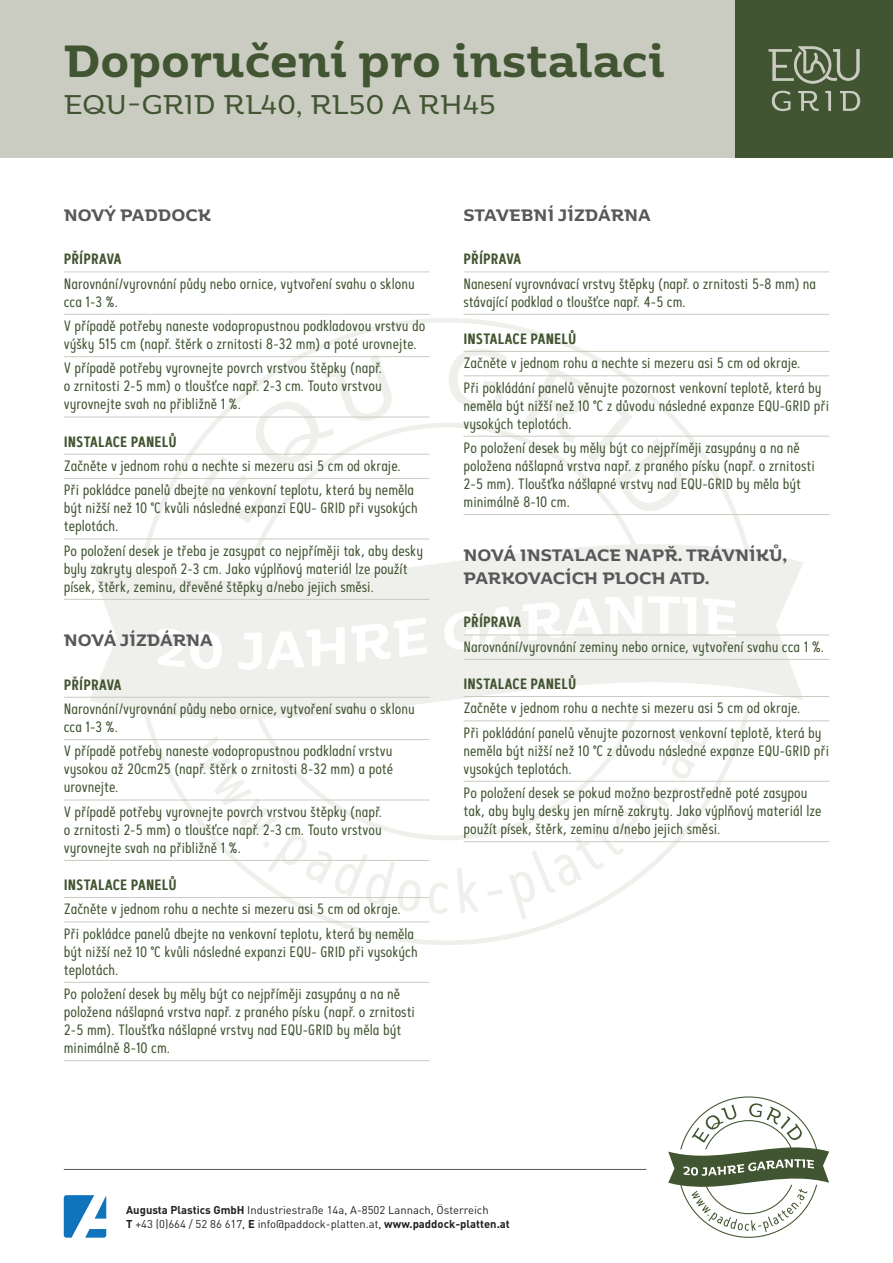
<style>
.page{position:relative;width:893px;height:1263px;background:#fff}
.page>*{position:absolute;margin:0;border:0;box-sizing:border-box;transform-origin:0 0}
.t1{font:600 45px "Moreno";color:#425532}
.t2{font:27px "Moreno";color:#425532}
.t3{font:600 16.5px/22.5px "Moreno";color:#57585a}
.t4{font:15px/18px "Artegra Sans Cn Alt";color:#425532}
.t5{font:600 15px "Artegra Sans Cn Alt";color:#425532}
.t6{font:11.25px/13.5px "DIN";color:#231f20}
.s1{font-weight:700}
</style>
<div class="page">
<svg style="left:89px;top:318px;width:715px;height:627px"></svg>
<div style="left:0;top:0;width:893px;height:157px;background:#caccc1"></div>
<hr style="left:64px;top:272px;width:365px;height:1px;background:#caccc1">
<hr style="left:64px;top:314px;width:365px;height:1px;background:#caccc1">
<hr style="left:64px;top:356px;width:365px;height:1px;background:#caccc1">
<hr style="left:64px;top:417px;width:365px;height:1px;background:#caccc1">
<hr style="left:64px;top:454px;width:365px;height:1px;background:#caccc1">
<hr style="left:64px;top:478px;width:365px;height:1px;background:#caccc1">
<hr style="left:64px;top:539px;width:365px;height:1px;background:#caccc1">
<hr style="left:64px;top:599px;width:365px;height:1px;background:#caccc1">
<hr style="left:64px;top:697px;width:365px;height:1px;background:#caccc1">
<hr style="left:64px;top:739px;width:365px;height:1px;background:#caccc1">
<hr style="left:64px;top:800px;width:365px;height:1px;background:#caccc1">
<hr style="left:64px;top:860px;width:365px;height:1px;background:#caccc1">
<hr style="left:64px;top:897px;width:365px;height:1px;background:#caccc1">
<hr style="left:64px;top:922px;width:365px;height:1px;background:#caccc1">
<hr style="left:64px;top:982px;width:365px;height:1px;background:#caccc1">
<hr style="left:64px;top:1060px;width:365px;height:1px;background:#caccc1">
<hr style="left:463px;top:272px;width:366px;height:1px;background:#caccc1">
<hr style="left:463px;top:314px;width:366px;height:1px;background:#caccc1">
<hr style="left:463px;top:351px;width:366px;height:1px;background:#caccc1">
<hr style="left:463px;top:375px;width:366px;height:1px;background:#caccc1">
<hr style="left:463px;top:436px;width:366px;height:1px;background:#caccc1">
<hr style="left:463px;top:514px;width:366px;height:1px;background:#caccc1">
<hr style="left:463px;top:635px;width:366px;height:1px;background:#caccc1">
<hr style="left:463px;top:659px;width:366px;height:1px;background:#caccc1">
<hr style="left:463px;top:696px;width:366px;height:1px;background:#caccc1">
<hr style="left:463px;top:721px;width:366px;height:1px;background:#caccc1">
<hr style="left:463px;top:781px;width:366px;height:1px;background:#caccc1">
<hr style="left:463px;top:841px;width:366px;height:1px;background:#caccc1">
<svg style="left:64px;top:1195px;width:42px;height:43px"></svg>
<div style="left:736px;top:0;width:157px;height:157px;background:#425532"></div>
<svg style="left:772px;top:91px;width:18px;height:20px"></svg>
<svg style="left:798px;top:91px;width:21px;height:20px"></svg>
<svg style="left:825px;top:91px;width:6px;height:20px"></svg>
<svg style="left:840px;top:91px;width:20px;height:20px"></svg>
<svg style="left:768px;top:46px;width:92px;height:38px"></svg>
<hr style="left:64px;top:1169px;width:582px;height:1px;background:#57585a">
<svg style="left:668px;top:1096px;width:161px;height:142px"></svg>
<h1 class="t1" style="left:64px;top:21px;width:603px">Doporučení pro instalaci</h1>
<h2 class="t2" style="left:64px;top:82px;width:433px">EQU-GRID RL40, RL50 A RH45</h2>
<p class="t3" style="left:64px;top:202px;width:149px">NOVÝ PADDOCK</p>
<p class="t5" style="left:64px;top:250px;width:59px">PŘÍPRAVA</p>
<p class="t4" style="left:64px;top:274px;width:353px">Narovnání/vyrovnání půdy nebo ornice, vytvoření svahu o sklonu cca 1-3 %.</p>
<p class="t4" style="left:64px;top:317px;width:363px">V případě potřeby naneste vodopropustnou podkladovou vrstvu do výšky 515 cm (např. štěrk o zrnitosti 8-32 mm) a poté urovnejte.</p>
<p class="t4" style="left:64px;top:359px;width:320px;text-align:justify">V případě potřeby vyrovnejte povrch vrstvou štěpky (např. o zrnitosti 2-5 mm) o tloušťce např. 2-3 cm. Touto vrstvou vyrovnejte svah na přibližně 1 %.</p>
<p class="t5" style="left:64px;top:432px;width:114px">INSTALACE PANELŮ</p>
<p class="t4" style="left:64px;top:453px;width:352px;line-height:24.3px">Začněte v jednom rohu a nechte si mezeru asi 5 cm od okraje.<br>Při pokládce panelů dbejte na venkovní teplotu, která by neměla</p>
<p class="t4" style="left:64px;top:499px;width:356px">být nižší než 10 °C kvůli následné expanzi EQU- GRID při vysokých teplotách.</p>
<p class="t4" style="left:64px;top:541px;width:361px">Po položení desek je třeba je zasypat co nejpříměji tak, aby desky byly zakryty alespoň 2-3 cm. Jako výplňový materiál lze použít písek, štěrk, zeminu, dřevěné štěpky a/nebo jejich směsi.</p>
<p class="t3" style="left:64px;top:628px;width:151px">NOVÁ JÍZDÁRNA</p>
<p class="t5" style="left:64px;top:675px;width:59px">PŘÍPRAVA</p>
<p class="t4" style="left:64px;top:700px;width:353px">Narovnání/vyrovnání půdy nebo ornice, vytvoření svahu o sklonu cca 1-3 %.</p>
<p class="t4" style="left:64px;top:742px;width:331px;text-align:justify">V případě potřeby naneste vodopropustnou podkladní vrstvu vysokou až 20cm25 (např. štěrk o zrnitosti 8-32 mm) a poté urovnejte.</p>
<p class="t4" style="left:64px;top:802px;width:320px;text-align:justify">V případě potřeby vyrovnejte povrch vrstvou štěpky (např. o zrnitosti 2-5 mm) o tloušťce např. 2-3 cm. Touto vrstvou vyrovnejte svah na přibližně 1 %.</p>
<p class="t5" style="left:64px;top:875px;width:114px">INSTALACE PANELŮ</p>
<p class="t4" style="left:64px;top:897px;width:352px;line-height:24.3px">Začněte v jednom rohu a nechte si mezeru asi 5 cm od okraje.<br>Při pokládce panelů dbejte na venkovní teplotu, která by neměla</p>
<p class="t4" style="left:64px;top:942px;width:356px">být nižší než 10 °C kvůli následné expanzi EQU- GRID při vysokých teplotách.</p>
<p class="t4" style="left:64px;top:985px;width:353px">Po položení desek by měly být co nejpříměji zasypány a na ně položena nášlapná vrstva např. z praného písku (např. o zrnitosti 2-5 mm). Tloušťka nášlapné vrstvy nad EQU-GRID by měla být minimálně 8-10 cm.</p>
<p class="t3" style="left:463px;top:202px;width:189px">STAVEBNÍ JÍZDÁRNA</p>
<p class="t5" style="left:463px;top:250px;width:59px">PŘÍPRAVA</p>
<p class="t4" style="left:463px;top:274px;width:354px">Nanesení vyrovnávací vrstvy štěpky (např. o zrnitosti 5-8 mm) na stávající podklad o tloušťce např. 4-5 cm.</p>
<p class="t5" style="left:463px;top:329px;width:114px">INSTALACE PANELŮ</p>
<p class="t4" style="left:463px;top:351px;width:360px;line-height:24.3px">Začněte v jednom rohu a nechte si mezeru asi 5 cm od okraje.<br>Při pokládání panelů věnujte pozornost venkovní teplotě, která by</p>
<p class="t4" style="left:463px;top:396px;width:367px">neměla být nižší než 10 °C z důvodu následné expanze EQU-GRID při vysokých teplotách.</p>
<p class="t4" style="left:463px;top:439px;width:353px">Po položení desek by měly být co nejpříměji zasypány a na ně položena nášlapná vrstva např. z praného písku (např. o zrnitosti 2-5 mm). Tloušťka nášlapné vrstvy nad EQU-GRID by měla být minimálně 8-10 cm.</p>
<p class="t3" style="left:463px;top:543px;width:325px">NOVÁ INSTALACE NAPŘ. TRÁVNÍKŮ,<br>PARKOVACÍCH PLOCH ATD.</p>
<p class="t5" style="left:463px;top:613px;width:59px">PŘÍPRAVA</p>
<p class="t4" style="left:463px;top:637px;width:362px">Narovnání/vyrovnání zeminy nebo ornice, vytvoření svahu cca 1 %.</p>
<p class="t5" style="left:463px;top:674px;width:114px">INSTALACE PANELŮ</p>
<p class="t4" style="left:463px;top:696px;width:360px;line-height:24.3px">Začněte v jednom rohu a nechte si mezeru asi 5 cm od okraje.<br>Při pokládání panelů věnujte pozornost venkovní teplotě, která by</p>
<p class="t4" style="left:463px;top:741px;width:367px">neměla být nižší než 10 °C z důvodu následné expanze EQU-GRID při vysokých teplotách.</p>
<p class="t4" style="left:463px;top:784px;width:359px">Po položení desek se pokud možno bezprostředně poté zasypou tak, aby byly desky jen mírně zakryty. Jako výplňový materiál lze použít písek, štěrk, zeminu a/nebo jejich směsi.</p>
<p class="t6" style="left:126px;top:1203px;width:385px"><span class="s1">Augusta Plastics GmbH</span> Industriestraße 14a, A-8502 Lannach, Österreich<br><span class="s1">T</span> +43 (0)664 / 52 86 617, <span class="s1">E</span> info@paddock-platten.at, <span class="s1">www.paddock-platten.at</span></p>
</div>
